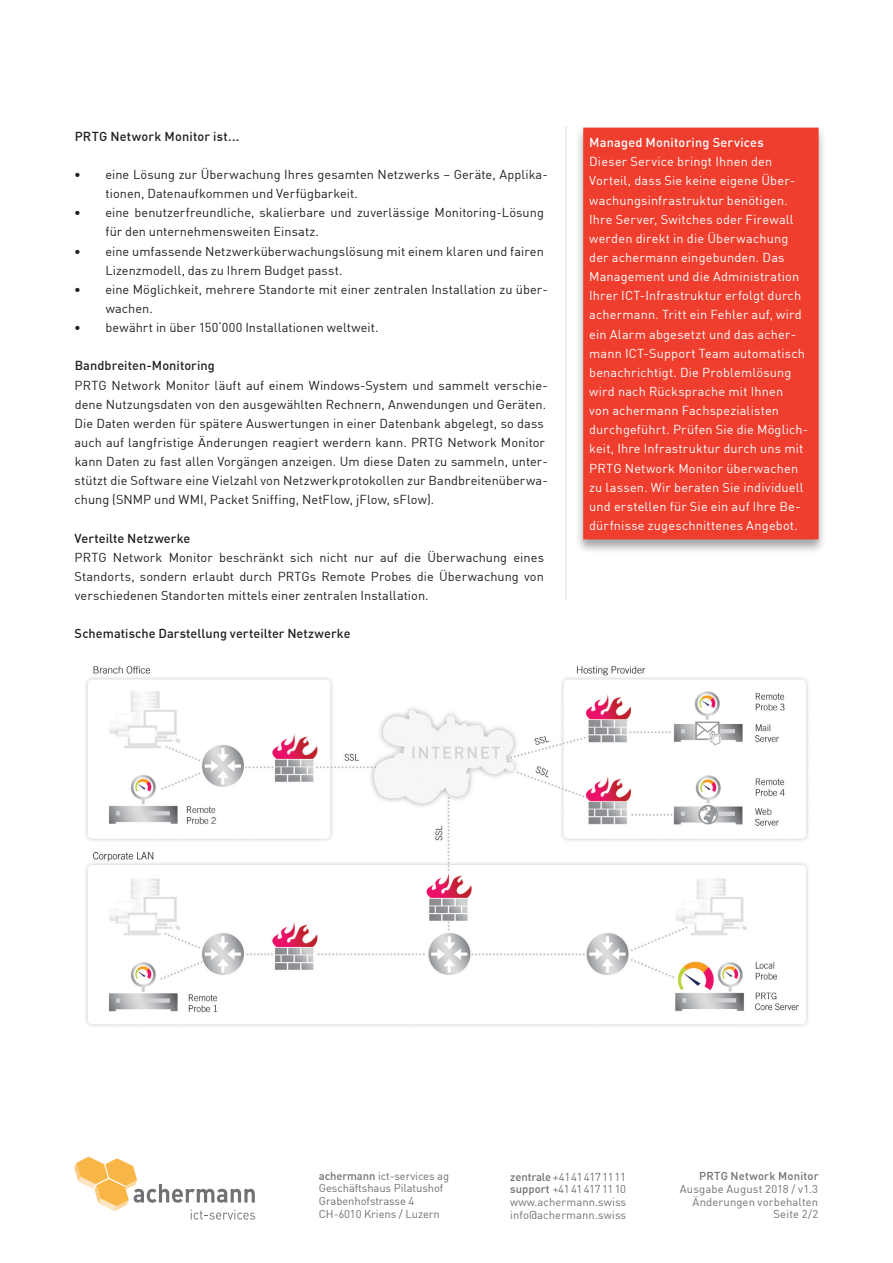
<style>
.page{position:relative;width:893px;height:1263px;background:#fff}
.page>*{position:absolute;margin:0;border:0;box-sizing:border-box;transform-origin:0 0}
.t1{font:12.75px/19.2px "DIN";letter-spacing:.005em;color:#231f20}
.t2{font:12.75px/19.2px "DIN";letter-spacing:.015em;color:#fff}
.t3{font:500 12.75px "DIN";letter-spacing:.005em;color:#231f20}
.t4{font:500 12.75px "DIN";letter-spacing:.015em;color:#fff}
.t5{font:11.25px/12.8px "DIN";letter-spacing:-.01em;color:#717074}
.t6{font:11.25px/12.8px "DIN";letter-spacing:.01em;color:#717074;text-align:right}
.t7{font:500 11.25px "DIN";letter-spacing:.015em;color:#717074}
.s1{font-weight:500}
</style>
<div class="page">
<svg style="left:74px;top:1157px;width:181px;height:62px"></svg>
<div style="left:575px;top:126px;width:252px;height:428px;background:#231f20;opacity:.4"></div>
<div style="left:586px;top:131px;width:230px;height:405px;background:#ef3e2e"></div>
<div style="left:583px;top:128px;width:236px;height:411px;border:6px solid #ef3e2e"></div>
<hr style="left:566px;top:126px;width:1px;height:474px;background:#d9dadc">
<img style="left:86px;top:666px;width:723px;height:361px">
<p class="t3" style="left:75px;top:128px;width:166px">PRTG Network Monitor ist...</p>
<p class="t1" style="left:106px;top:165px;width:444px;text-indent:-31px">• eine Lösung zur Überwachung Ihres gesamten Netzwerks – Geräte, Applika&shy;tionen, Datenaufkommen und Verfügbarkeit.</p>
<p class="t1" style="left:105px;top:203px;width:440px;text-indent:-31px">• eine benutzerfreundliche, skalierbare und zuverlässige Monitoring-Lösung für den unternehmensweiten Einsatz.</p>
<p class="t1" style="left:105px;top:241px;width:440px;text-indent:-31px">• eine umfassende Netzwerküberwachungslösung mit einem klaren und fairen<br>Lizenzmodell, das zu Ihrem Budget passt.</p>
<p class="t1" style="left:106px;top:279px;width:444px;text-indent:-31px">• eine Möglichkeit, mehrere Standorte mit einer zentralen Installation zu über&shy;wachen.</p>
<p class="t1" style="left:74px;top:318px;width:306px">• bewährt in über 150‘000 Installationen weltweit.</p>
<p class="t3" style="left:75px;top:358px;width:142px">Bandbreiten-Monitoring</p>
<p class="t1" style="left:75px;top:375px;width:475px">PRTG Network Monitor läuft auf einem Windows-System und sammelt verschie&shy;dene Nutzungsdaten von den ausgewählten Rechnern, Anwendungen und Geräten.<br>Die Daten werden für spätere Auswertungen in einer Datenbank abgelegt, so dass auch auf langfristige Änderungen reagiert werdern kann. PRTG Network Monitor kann Daten zu fast allen Vorgängen anzeigen. Um diese Daten zu sammeln, unter&shy;stützt die Software eine Vielzahl von Netzwerkprotokollen zur Bandbreitenüberwa&shy;chung (SNMP und WMI, Packet Sniffing, NetFlow, jFlow, sFlow).</p>
<p class="t3" style="left:75px;top:530px;width:117px">Verteilte Netzwerke</p>
<p class="t1" style="left:75px;top:547px;width:471px;text-align:justify">PRTG Network Monitor beschränkt sich nicht nur auf die Überwachung eines Standorts, sondern erlaubt durch PRTGs Remote Probes die Überwachung von verschiedenen Standorten mittels einer zentralen Installation.</p>
<p class="t3" style="left:75px;top:626px;width:277px">Schematische Darstellung verteilter Netzwerke</p>
<p class="t4" style="left:589px;top:134px;width:176px">Managed Monitoring Services</p>
<p class="t2" style="left:589px;top:152px;width:221px">Dieser Service bringt Ihnen den Vorteil, dass Sie keine eigene Über&shy;wachungsinfrastruktur benötigen.<br>Ihre Server, Switches oder Firewall werden direkt in die Überwachung der achermann eingebunden. Das Management und die Administration Ihrer ICT-Infrastruktur erfolgt durch achermann. Tritt ein Fehler auf, wird ein Alarm abgesetzt und das acher&shy;mann ICT-Support Team automatisch benachrichtigt. Die Problemlösung wird nach Rücksprache mit Ihnen<br>von achermann Fachspezialisten durchgeführt. Prüfen Sie die Möglich&shy;keit, Ihre Infrastruktur durch uns mit PRTG Network Monitor überwachen zu lassen. Wir beraten Sie individuell und erstellen für Sie ein auf Ihre Be&shy;dürfnisse zugeschnittenes Angebot.</p>
<p class="t5" style="left:319px;top:1169px;width:132px"><span class="s1">achermann</span> ict-services ag<br>Geschäftshaus Pilatushof<br>Grabenhofstrasse 4<br>CH-6010 Kriens / Luzern</p>
<p class="t5" style="left:510px;top:1170px;width:117px;text-align:justify"><span class="s1">zentrale</span> +41 41 417 11 11 <span class="s1">support</span> +41 41 417 11 10 www.achermann.swiss info@achermann.swiss</p>
<p class="t7" style="left:699px;top:1169px;width:121px">PRTG Network Monitor</p>
<p class="t6" style="left:680px;top:1182px;width:140px">Ausgabe August 2018 / v1.3<br>Änderungen vorbehalten<br>Seite 2/2</p>
</div>
